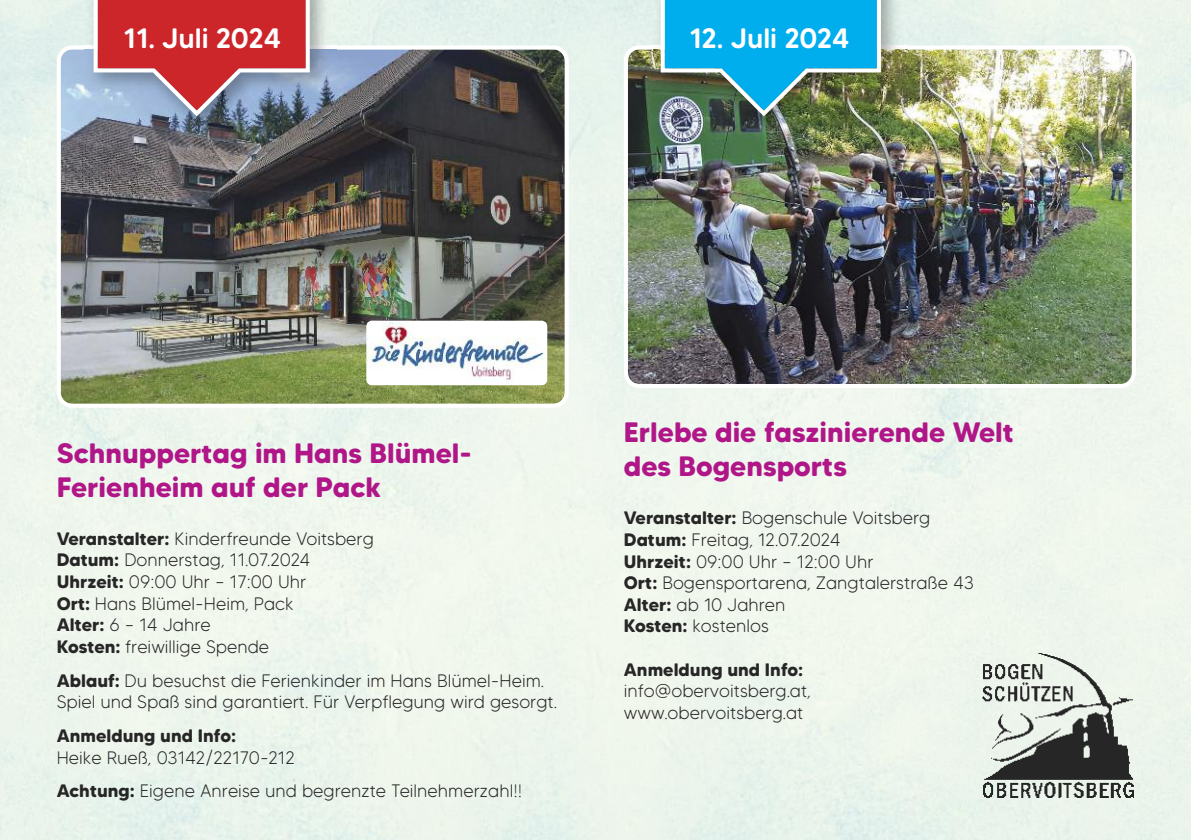
<style>
.page{position:relative;width:1191px;height:840px;background:#fff}
.page>*{position:absolute;margin:0;border:0;box-sizing:border-box;transform-origin:0 0}
.t1{font:700 28px/33.6px "MADE Tommy Soft";color:#b01688}
.t2{font:500 28px "MADE Tommy Soft";letter-spacing:-.01em;color:#fff}
.t3{font:300 18px/21.6px "MADE Tommy Soft";color:#272627}
.t4{font:700 18px "MADE Tommy Soft";color:#272627}
.s1{font-weight:700}
</style>
<div class="page">
<img style="left:0;top:0;width:1191px;height:839px">
<img style="left:57px;top:45px;width:512px;height:362px">
<img style="left:84px;top:0;width:252px;height:143px">
<svg style="left:94px;top:0;width:216px;height:116px;background:#ba5662"></svg>
<img style="left:624px;top:45px;width:511px;height:343px">
<img style="left:651px;top:0;width:256px;height:143px">
<img style="left:660px;top:0;width:221px;height:116px">
<img style="left:982px;top:652px;width:151px;height:145px">
<div style="left:366px;top:320px;width:181px;height:65px;background:#fff;border-radius:6px"></div>
<img style="left:367px;top:322px;width:179px;height:63px;border-radius:6px">
<h1 class="t2" style="left:124px;top:28px;width:159px">11. Juli 2024</h1>
<h1 class="t2" style="left:689px;top:28px;width:161px">12. Juli 2024</h1>
<h1 class="t1" style="left:57px;top:439px;width:417px">Schnuppertag im Hans Blümel-<br>Ferienheim auf der Pack</h1>
<p class="t3" style="left:57px;top:529px;width:319px"><span class="s1">Veranstalter:</span> Kinderfreunde Voitsberg<br><span class="s1">Datum:</span> Donnerstag, 11.07.2024<br><span class="s1">Uhrzeit:</span> 09:00 Uhr – 17:00 Uhr<br><span class="s1">Ort:</span> Hans Blümel-Heim, Pack<br><span class="s1">Alter:</span> 6 – 14 Jahre<br><span class="s1">Kosten:</span> freiwillige Spende</p>
<p class="t3" style="left:57px;top:670px;width:502px"><span class="s1">Ablauf:</span> Du besuchst die Ferienkinder im Hans Blümel-Heim.<br>Spiel und Spaß sind garantiert. Für Verpflegung wird gesorgt.</p>
<p class="t4" style="left:57px;top:728px;width:181px">Anmeldung und Info:</p>
<p class="t3" style="left:57px;top:741px;width:467px;line-height:33.6px">Heike Rueß, 03142/22170-212<br><span class="s1">Achtung:</span> Eigene Anreise und begrenzte Teilnehmerzahl!!</p>
<h1 class="t1" style="left:624px;top:418px;width:392px">Erlebe die faszinierende Welt des Bogensports</h1>
<p class="t3" style="left:624px;top:508px;width:351px"><span class="s1">Veranstalter:</span> Bogenschule Voitsberg<br><span class="s1">Datum:</span> Freitag, 12.07.2024<br><span class="s1">Uhrzeit:</span> 09:00 Uhr – 12:00 Uhr<br><span class="s1">Ort:</span> Bogensportarena, Zangtalerstraße 43<br><span class="s1">Alter:</span> ab 10 Jahren<br><span class="s1">Kosten:</span> kostenlos</p>
<p class="t4" style="left:624px;top:662px;width:181px">Anmeldung und Info:</p>
<p class="t3" style="left:624px;top:681px;width:189px">info@obervoitsberg.at, www.obervoitsberg.at</p>
</div>
